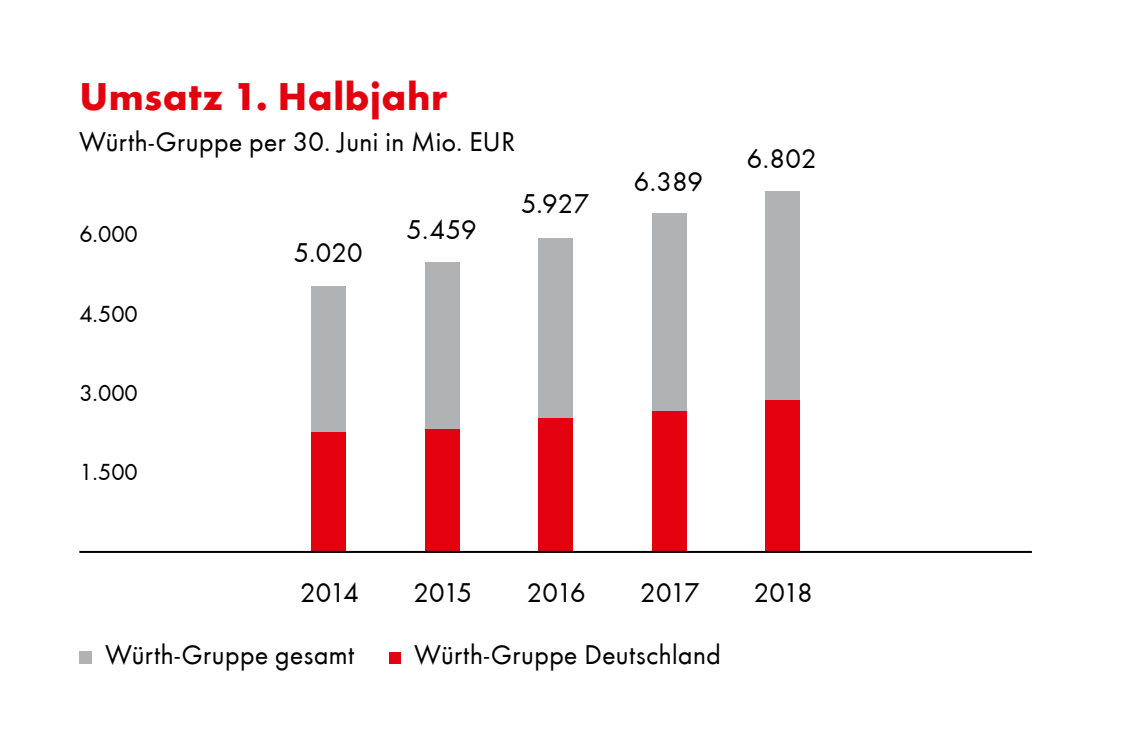
<style>
.page{position:relative;width:1134px;height:738px;background:#fff}
.page>*{position:absolute;margin:0;border:0;box-sizing:border-box;transform-origin:0 0}
.t1{font:700 40px "Wuerth";letter-spacing:.015em;color:#e3000f}
.t2{font:28px "Wuerth";letter-spacing:.015em;color:#000}
.t3{font:24px "Wuerth";color:#000}
</style>
<div class="page">
<div style="left:79px;top:651px;width:12px;height:12px;background:#b1b2b3"></div>
<div style="left:389px;top:651px;width:12px;height:12px;background:#e3000f"></div>
<div style="left:312px;top:286px;width:34px;height:265px;background:#b1b2b3"></div>
<div style="left:425px;top:263px;width:34px;height:288px;background:#b1b2b3"></div>
<div style="left:312px;top:432px;width:34px;height:119px;background:#e3000f"></div>
<div style="left:425px;top:428px;width:34px;height:123px;background:#e3000f"></div>
<div style="left:539px;top:238px;width:34px;height:313px;background:#b1b2b3"></div>
<div style="left:539px;top:418px;width:34px;height:133px;background:#e3000f"></div>
<div style="left:652px;top:213px;width:34px;height:338px;background:#b1b2b3"></div>
<div style="left:652px;top:411px;width:34px;height:140px;background:#e3000f"></div>
<div style="left:765px;top:191px;width:34px;height:360px;background:#b1b2b3"></div>
<div style="left:765px;top:400px;width:34px;height:151px;background:#e3000f"></div>
<hr style="left:79px;top:550px;width:953px;height:2px;background:#000">
<h1 class="t1" style="left:79px;top:67px;width:370px">Umsatz 1. Halbjahr</h1>
<p class="t2" style="left:79px;top:122px;width:437px">Würth-Gruppe per 30. Juni in Mio. EUR</p>
<p class="t3" style="left:79px;top:217px;width:60px">6.000</p>
<p class="t3" style="left:79px;top:297px;width:60px">4.500</p>
<p class="t3" style="left:79px;top:376px;width:60px">3.000</p>
<p class="t3" style="left:79px;top:456px;width:60px">1.500</p>
<p class="t2" style="left:294px;top:233px;width:70px">5.020</p>
<p class="t2" style="left:407px;top:210px;width:71px">5.459</p>
<p class="t2" style="left:521px;top:185px;width:69px">5.927</p>
<p class="t2" style="left:634px;top:162px;width:71px">6.389</p>
<p class="t2" style="left:747px;top:139px;width:71px">6.802</p>
<p class="t2" style="left:300px;top:573px;width:60px">2014</p>
<p class="t2" style="left:413px;top:573px;width:60px">2015</p>
<p class="t2" style="left:527px;top:573px;width:60px">2016</p>
<p class="t2" style="left:640px;top:573px;width:60px">2017</p>
<p class="t2" style="left:754px;top:573px;width:60px">2018</p>
<p class="t2" style="left:105px;top:634px;width:250px">Würth-Gruppe gesamt</p>
<p class="t2" style="left:415px;top:634px;width:308px">Würth-Gruppe Deutschland</p>
</div>
